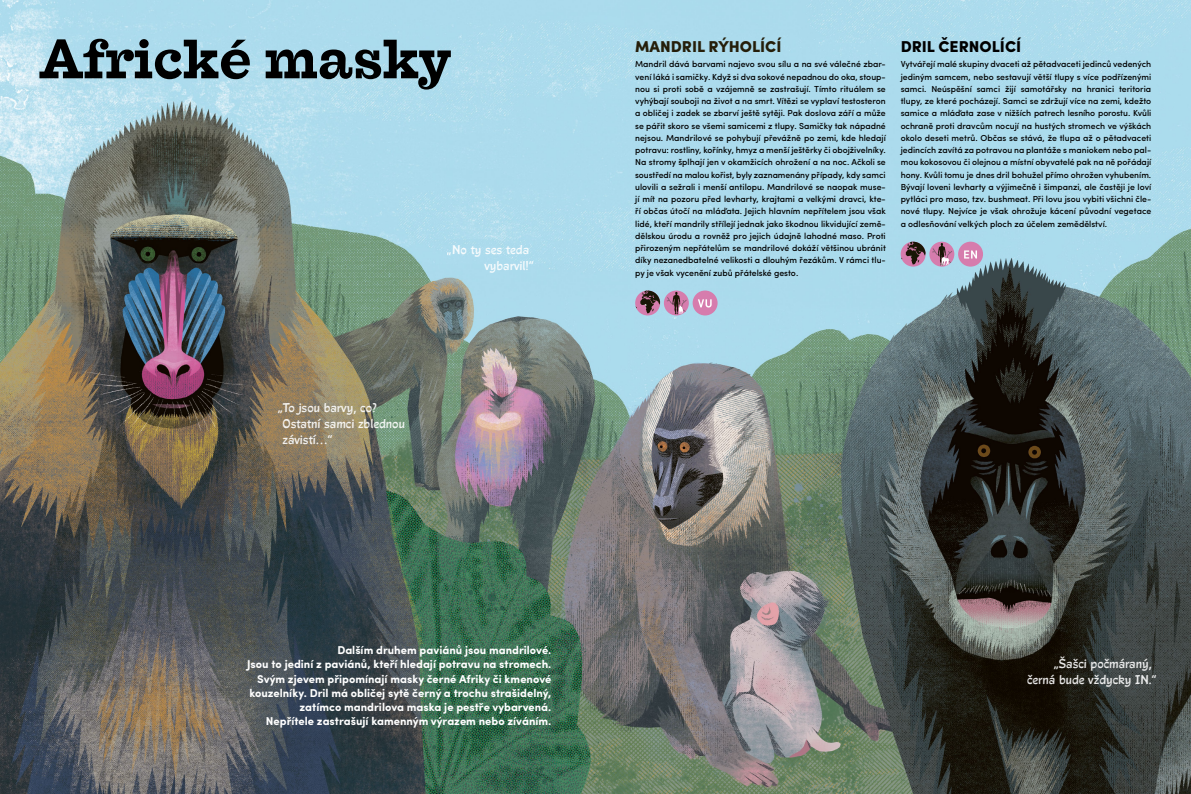
<style>
.page{position:relative;width:1191px;height:794px;background:#fff}
.page>*{position:absolute;margin:0;border:0;box-sizing:border-box;transform-origin:0 0}
.t1{font:700 54.25px "Farao";color:#000}
.t2{font:900 15.75px "Sofia Pro";color:#251e0a}
.t3{font:900 15.75px "Sofia Pro";color:#000}
.t4{font:12.25px/15.8px "Bhang Strong";color:#fff}
.t5{font:700 11.38px/14px "Sofia Pro";color:#fff;text-align:right}
.t6{font:500 8.75px/12.2px "Sofia Pro";color:#000;text-align:justify}
</style>
<div class="page">
<img style="left:0;top:0;width:1191px;height:794px">
<div style="left:692px;top:290px;width:25px;height:25px;background:#d67cad;border-radius:50%"></div>
<svg style="left:698px;top:299px;width:13px;height:8px"></svg>
<svg style="left:664px;top:290px;width:25px;height:25px"></svg>
<svg style="left:666px;top:292px;width:21px;height:22px"></svg>
<div style="left:958px;top:242px;width:25px;height:25px;background:#d67cad;border-radius:50%"></div>
<svg style="left:964px;top:250px;width:13px;height:8px"></svg>
<svg style="left:929px;top:242px;width:25px;height:25px"></svg>
<svg style="left:932px;top:243px;width:20px;height:22px"></svg>
<svg style="left:635px;top:290px;width:25px;height:25px"></svg>
<svg style="left:900px;top:242px;width:25px;height:25px"></svg>
<h1 class="t1" style="left:40px;top:29px;width:413px">Africké masky</h1>
<h3 class="t4" style="left:484px;top:242px;width:51px;text-indent:-38px">„No ty ses teda vybarvil!”</h3>
<h3 class="t4" style="left:282px;top:400px;width:124px;text-indent:-5px">„To jsou barvy, co?<br>Ostatní samci zblednou závistí...”</h3>
<p class="t5" style="left:247px;top:643px;width:306px">Dalším druhem paviánů jsou mandrilové.<br>Jsou to jediní z paviánů, kteří hledají potravu na stromech.<br>Svým zjevem připomínají masky černé Afriky či kmenové kouzelníky. Dril má obličej sytě černý a trochu strašidelný, zatímco mandrilova maska je pestře vybarvená.<br>Nepřítele zastrašují kamenným výrazem nebo zíváním.</p>
<h2 class="t2" style="left:635px;top:34px;width:148px">MANDRIL RÝHOLÍCÍ</h2>
<p class="t6" style="left:635px;top:57px;width:252px">Mandril dává barvami najevo svou sílu a na své válečné zbar&shy;vení láká i samičky. Když si dva sokové nepadnou do oka, stoup&shy;nou si proti sobě a vzájemně se zastrašují. Tímto rituálem se vyhýbají souboji na život a na smrt. Vítězi se vyplaví testosteron a obličej i zadek se zbarví ještě sytěji. Pak doslova září a může se pářit skoro se všemi samicemi z tlupy. Samičky tak nápadné nejsou. Mandrilové se pohybují převážně po zemi, kde hledají potravu: rostliny, kořínky, hmyz a menší ještěrky či obojživelníky.<br>Na stromy šplhají jen v okamžicích ohrožení a na noc. Ačkoli se soustředí na malou kořist, byly zaznamenány případy, kdy samci ulovili a sežrali i menší antilopu. Mandrilové se naopak muse&shy;jí mít na pozoru před levharty, krajtami a velkými dravci, kte&shy;ří občas útočí na mláďata. Jejich hlavním nepřítelem jsou však lidé, kteří mandrily střílejí jednak jako škodnou likvidující země&shy;dělskou úrodu a rovněž pro jejich údajně lahodné maso. Proti přirozeným nepřátelům se mandrilové dokáží většinou ubránit díky nezanedbatelné velikosti a dlouhým řezákům. V rámci tlu&shy;py je však vycenění zubů přátelské gesto.</p>
<h2 class="t3" style="left:900px;top:34px;width:122px">DRIL ČERNOLÍCÍ</h2>
<p class="t6" style="left:900px;top:57px;width:252px">Vytvářejí malé skupiny dvaceti až pětadvaceti jedinců vedených jediným samcem, nebo sestavují větší tlupy s více podřízenými samci. Neúspěšní samci žijí samotářsky na hranici teritoria tlupy, ze které pocházejí. Samci se zdržují více na zemi, kdežto samice a mláďata zase v nižších patrech lesního porostu. Kvůli ochraně proti dravcům nocují na hustých stromech ve výškách okolo deseti metrů. Občas se stává, že tlupa až o pětadvaceti jedincích zavítá za potravou na plantáže s maniokem nebo pal&shy;mou kokosovou či olejnou a místní obyvatelé pak na ně pořádají hony. Kvůli tomu je dnes dril bohužel přímo ohrožen vyhubením.<br>Bývají loveni levharty a výjimečně i šimpanzi, ale častěji je loví pytláci pro maso, tzv. bushmeat. Při lovu jsou vybiti všichni čle&shy;nové tlupy. Nejvíce je však ohrožuje kácení původní vegetace a odlesňování velkých ploch za účelem zemědělství.</p>
<h3 class="t4" style="left:1027px;top:656px;width:131px;text-indent:26px">„Šašci počmáraný, černá bude vždycky IN.”</h3>
</div>
